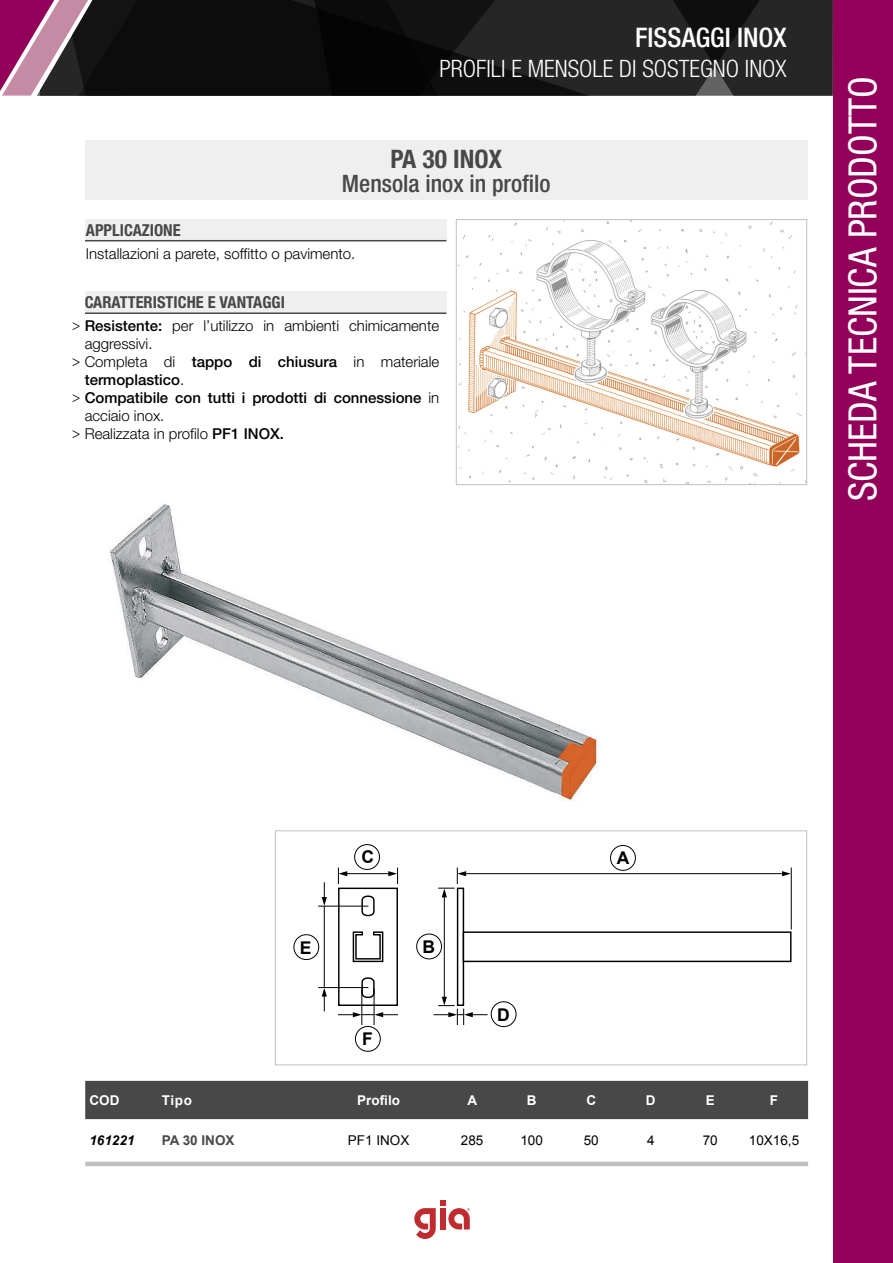
<style>
.page{position:relative;width:893px;height:1263px;background:#fff}
.page>*{position:absolute;margin:0;border:0;box-sizing:border-box;transform-origin:0 0}
.t1{font:condensed 39px "Helvetica Neue LT Std";color:#fff}
.t2{font:500 condensed 27px "Helvetica Neue LT Std";color:#fff}
.t3{font:700 condensed 25.5px "Helvetica Neue LT Std";color:#484848}
.t4{font:300 condensed 24px "Helvetica Neue LT Std";color:#fff}
.t5{font:500 condensed 24px "Helvetica Neue LT Std";color:#484848}
.t6{font:700 17.55px "Arial";color:#000}
.t7{font:700 condensed 16.5px "Helvetica Neue LT Std";color:#484848}
.Stile_di_paragrafo_1{font:300 15px "Helvetica Neue LT Std";color:#000;scale:.9 1}
.Stile_di_paragrafo_1-2{font:300 15px "Helvetica Neue LT Std";color:#000}
.Stile_di_paragrafo_1-3{font:500 15px "Helvetica Neue LT Std";color:#000}
.t8{font:13.5px "Arial";color:#000}
.t9{font:700 13.5px "Arial";color:#fff}
.t10{font:700 13.5px "Arial";color:#484848}
.t11{font:italic 700 13.5px "Arial";color:#000}
.s1{font-weight:300}
.s2{font-weight:500}
</style>
<div class="page">
<svg style="left:101px;top:0;width:727px;height:96px;background:#171717"></svg>
<svg style="left:0;top:0;width:101px;height:96px;background:#804a68"></svg>
<div style="left:833px;top:0;width:60px;height:1263px;background:#92005a"></div>
<svg style="left:414px;top:1200px;width:56px;height:39px"></svg>
<img style="left:109px;top:504px;width:492px;height:297px">
<img style="left:458px;top:221px;width:344px;height:262px">
<div style="left:456px;top:219px;width:351px;height:266px;border:1px solid #c0c0c0"></div>
<div style="left:457px;top:887px;width:7px;height:119px;background:#fff;border:1px solid #000"></div>
<div style="left:463px;top:931px;width:328px;height:31px;background:#fff;border:1px solid #000"></div>
<div style="left:338px;top:887px;width:60px;height:119px;background:#fff;border:1px solid #000"></div>
<svg style="left:361px;top:977px;width:14px;height:22px"></svg>
<svg style="left:361px;top:895px;width:14px;height:22px"></svg>
<svg style="left:352px;top:931px;width:32px;height:32px"></svg>
<div style="left:610px;top:845px;width:26px;height:26px;border:1px solid #000;border-radius:50%"></div>
<div style="left:491px;top:1001px;width:25px;height:26px;border:1px solid #000;border-radius:50%"></div>
<hr style="left:374px;top:988px;width:1px;height:37px;background:#000">
<hr style="left:361px;top:988px;width:1px;height:37px;background:#000">
<div style="left:355px;top:1026px;width:26px;height:26px;border:1px solid #000;border-radius:50%"></div>
<svg style="left:338px;top:1012px;width:60px;height:5px"></svg>
<hr style="left:324px;top:906px;width:1px;height:81px;background:#000">
<hr style="left:318px;top:906px;width:50px;height:1px;background:#000">
<hr style="left:318px;top:987px;width:50px;height:1px;background:#000">
<div style="left:293px;top:934px;width:26px;height:26px;border:1px solid #000;border-radius:50%"></div>
<svg style="left:322px;top:988px;width:5px;height:23px"></svg>
<svg style="left:322px;top:882px;width:5px;height:24px"></svg>
<div style="left:354px;top:844px;width:26px;height:26px;border:1px solid #000;border-radius:50%"></div>
<hr style="left:345px;top:873px;width:45px;height:1px;background:#000">
<svg style="left:388px;top:867px;width:10px;height:17px"></svg>
<svg style="left:338px;top:867px;width:9px;height:17px"></svg>
<hr style="left:465px;top:873px;width:318px;height:1px;background:#000">
<hr style="left:791px;top:867px;width:1px;height:62px;background:#000">
<svg style="left:782px;top:871px;width:9px;height:5px"></svg>
<hr style="left:444px;top:896px;width:1px;height:103px;background:#000">
<svg style="left:438px;top:867px;width:28px;height:30px"></svg>
<svg style="left:433px;top:997px;width:55px;height:28px"></svg>
<div style="left:416px;top:934px;width:26px;height:25px;border:1px solid #000;border-radius:50%"></div>
<div style="left:275px;top:830px;width:532px;height:235px;border:1px solid #c0c0c0"></div>
<div style="left:85px;top:1081px;width:723px;height:38px;background:#484848"></div>
<svg style="left:85px;top:1161px;width:723px;height:5px;background:#c8c8c8"></svg>
<div style="left:85px;top:219px;width:362px;height:21px;background:#efefef"></div>
<div style="left:85px;top:291px;width:361px;height:21px;background:#efefef"></div>
<div style="left:85px;top:141px;width:723px;height:59px;background:#efefef"></div>
<hr style="left:85px;top:312px;width:361px;height:2px;background:#484848">
<hr style="left:85px;top:240px;width:361px;height:1px;background:#484848">
<h2 class="t2" style="left:635px;top:21px;width:153px">FISSAGGI INOX</h2>
<p class="t4" style="left:439px;top:55px;width:349px">PROFILI E MENSOLE DI SOSTEGNO INOX</p>
<p class="t3" style="left:390px;top:144px;width:113px">PA 30 INOX</p>
<p class="t5" style="left:342px;top:169px;width:210px">Mensola inox in profilo</p>
<p class="t7" style="left:86px;top:220px;width:96px">APPLICAZIONE</p>
<p class="Stile_di_paragrafo_1-2" style="left:86px;top:244px;width:271px">Installazioni a parete, soffitto o pavimento.</p>
<p class="t7" style="left:85px;top:292px;width:202px">CARATTERISTICHE E VANTAGGI</p>
<p class="Stile_di_paragrafo_1-2" style="left:85px;top:334px;width:69px">aggressivi.</p>
<p class="Stile_di_paragrafo_1-3" style="left:85px;top:370px;width:101px">termoplastico<span class="s1">.</span></p>
<p class="Stile_di_paragrafo_1-2" style="left:85px;top:406px;width:81px">acciaio inox.</p>
<p class="Stile_di_paragrafo_1" style="left:72px;top:316px;width:409px">&gt; <span class="s2">Resistente:</span> per l’utilizzo in ambienti chimicamente</p>
<p class="Stile_di_paragrafo_1" style="left:72px;top:352px;width:409px">&gt; Completa di <span class="s2">tappo di chiusura</span> in materiale</p>
<p class="Stile_di_paragrafo_1-3" style="left:72px;top:388px;width:369px"><span class="s1">&gt;</span> Compatibile con tutti i prodotti di connessione <span class="s1">in</span></p>
<p class="Stile_di_paragrafo_1" style="left:72px;top:424px;width:237px">&gt; Realizzata in profilo <span class="s2">PF1 INOX.</span></p>
<h1 class="t1" style="left:840px;top:501px;width:426px;rotate:-90deg">SCHEDA TECNICA PRODOTTO</h1>
<p class="t6" style="left:300px;top:936px;width:13px">E</p>
<p class="t6" style="left:361px;top:846px;width:14px">C</p>
<p class="t6" style="left:362px;top:1027px;width:12px">F</p>
<p class="t6" style="left:422px;top:935px;width:14px">B</p>
<p class="t6" style="left:497px;top:1003px;width:14px">D</p>
<p class="t6" style="left:617px;top:847px;width:14px">A</p>
<p class="t9" style="left:89px;top:1091px;width:31px">COD</p>
<p class="t9" style="left:162px;top:1091px;width:32px">Tipo</p>
<p class="t9" style="left:357px;top:1091px;width:44px">Profilo</p>
<p class="t9" style="left:468px;top:1091px;width:11px">A</p>
<p class="t9" style="left:527px;top:1091px;width:11px">B</p>
<p class="t9" style="left:586px;top:1091px;width:11px">C</p>
<p class="t9" style="left:646px;top:1091px;width:11px">D</p>
<p class="t9" style="left:706px;top:1091px;width:11px">E</p>
<p class="t9" style="left:770px;top:1091px;width:10px">F</p>
<p class="t11" style="left:89px;top:1132px;width:47px">161221</p>
<p class="t10" style="left:162px;top:1132px;width:74px">PA 30 INOX</p>
<p class="t8" style="left:348px;top:1132px;width:63px">PF1 INOX</p>
<p class="t8" style="left:461px;top:1132px;width:24px">285</p>
<p class="t8" style="left:520px;top:1132px;width:24px">100</p>
<p class="t8" style="left:584px;top:1132px;width:17px">50</p>
<p class="t8" style="left:647px;top:1132px;width:9px">4</p>
<p class="t8" style="left:703px;top:1132px;width:17px">70</p>
<p class="t8" style="left:749px;top:1132px;width:52px">10X16,5</p>
</div>
